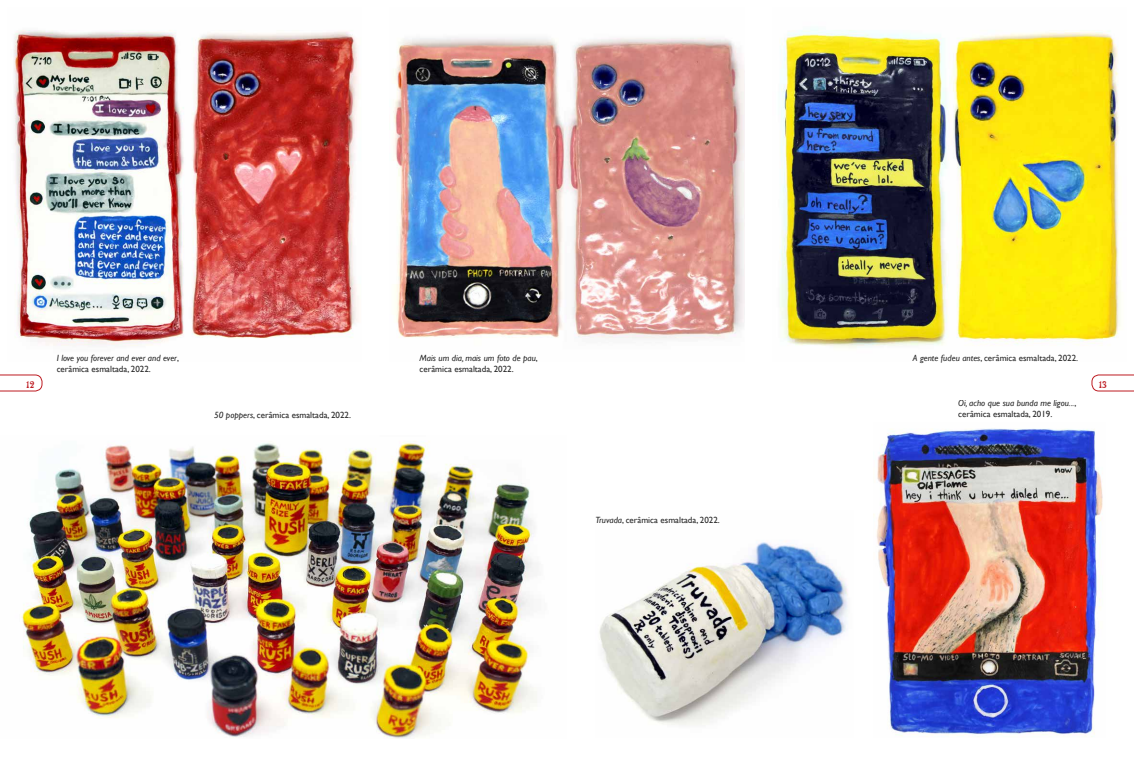
<style>
.page{position:relative;width:1134px;height:766px;background:#fff}
.page>*{position:absolute;margin:0;border:0;box-sizing:border-box;transform-origin:0 0}
.t1{font:11px "Eckmann D";color:#bd1b21}
.t2{font:italic 9px/10.8px "Gill Sans";color:#000}
.t3{font:9px "Gill Sans";color:#000}
.s1{font-style:normal}
.s2{font-style:italic}
</style>
<div class="page">
<svg style="left:0;top:374px;width:43px;height:18px"></svg>
<svg style="left:1091px;top:374px;width:43px;height:18px"></svg>
<img style="left:393px;top:37px;width:351px;height:302px">
<img style="left:21px;top:441px;width:516px;height:297px">
<img style="left:14px;top:30px;width:344px;height:316px">
<img style="left:873px;top:428px;width:230px;height:309px">
<img style="left:599px;top:540px;width:249px;height:185px">
<img style="left:780px;top:29px;width:341px;height:319px">
<p class="t2" style="left:57px;top:352px;width:124px">I love you forever and ever and ever<span class="s1">, cerâmica esmaltada, 2022.</span></p>
<p class="t2" style="left:420px;top:352px;width:120px">Mais um dia, mais um foto de pau<span class="s1">, cerâmica esmaltada, 2022.</span></p>
<p class="t3" style="left:913px;top:352px;width:167px"><span class="s2">A gente fudeu antes</span>, cerâmica esmaltada, 2022.</p>
<p class="t2" style="left:958px;top:398px;width:120px">Oi, acho que sua bunda me ligou...<span class="s1">,</span></p>
<p class="t3" style="left:214px;top:409px;width:139px"><span class="s2">50 poppers</span>, cerâmica esmaltada, 2022.</p>
<p class="t3" style="left:958px;top:408px;width:96px">cerâmica esmaltada, 2019.</p>
<p class="t1" style="left:26px;top:378px;width:10px">12</p>
<p class="t1" style="left:1098px;top:378px;width:10px">13</p>
<p class="t3" style="left:595px;top:514px;width:126px"><span class="s2">Truvada</span>, cerâmica esmaltada, 2022.</p>
</div>
